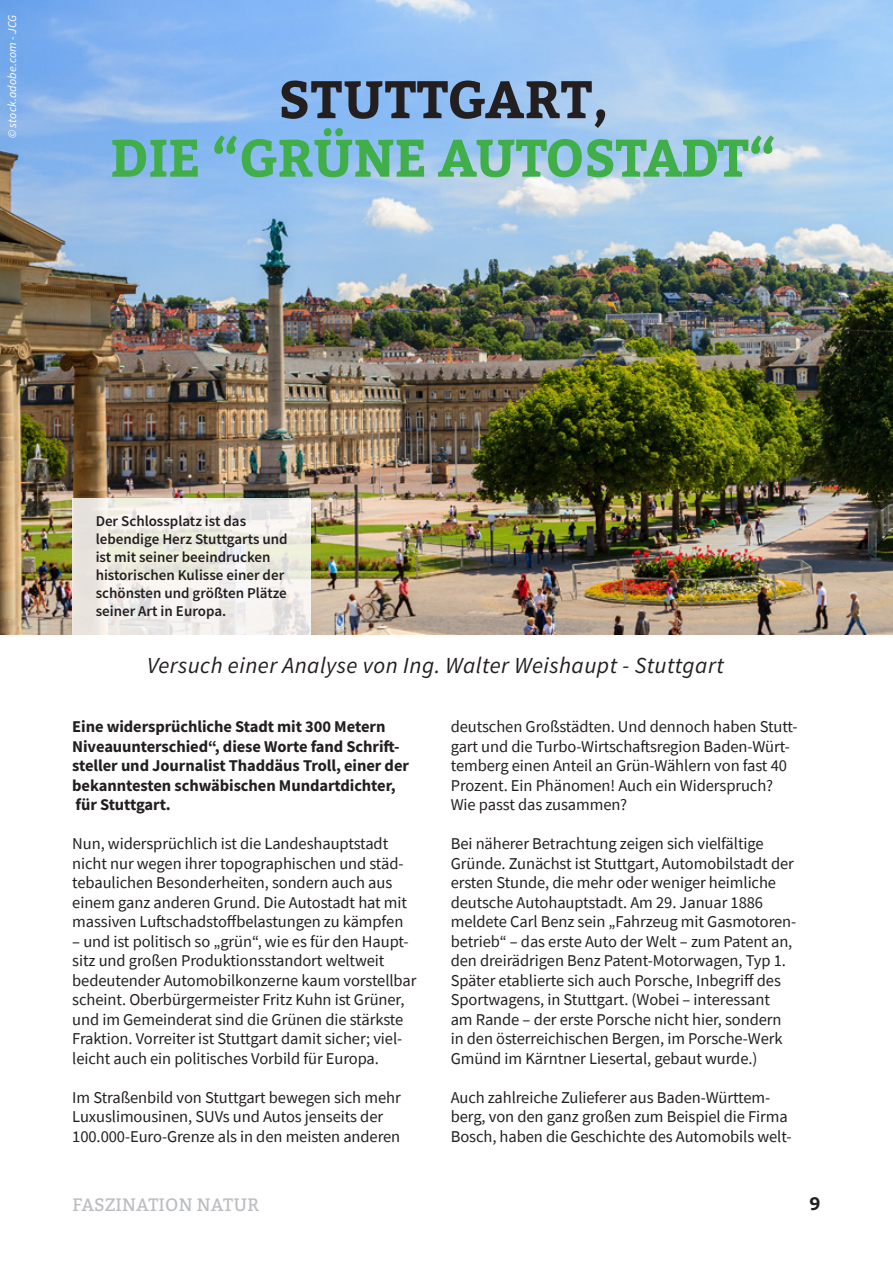
<style>
.page{position:relative;width:893px;height:1263px;background:#fff}
.page>*{position:absolute;margin:0;border:0;box-sizing:border-box;transform-origin:0 0}
.t1{font:700 52.5px "Bitter";letter-spacing:-.01em;color:#40ae49}
.t2{font:700 52.5px "Bitter";letter-spacing:.01em;color:#231f20}
.t3{font:italic 22.95px "Source Sans Pro";letter-spacing:.02em;color:#231f20}
.t4{font:18px "Bitter";letter-spacing:.01em;color:#bcbdc0}
.t5{font:700 18px "Bitter";color:#231f20}
.t6{font:16.5px/19.5px "Source Sans Pro";letter-spacing:-.005em;color:#231f20}
.t7{font:700 16.5px/19.5px "Source Sans Pro";letter-spacing:-.005em;color:#231f20}
.t8{font:600 15px/18px "Source Sans Pro";color:#231f20}
.t9{font:italic 12px "Source Sans Pro";letter-spacing:.01em;color:#fff}
</style>
<div class="page">
<img style="left:0;top:0;width:893px;height:635px">
<img style="left:0;top:0;width:1px;height:328px">
<svg style="left:72px;top:498px;width:238px;height:137px"></svg>
<p class="t9" style="left:5px;top:138px;width:125px;rotate:-90deg">© stock.adobe.com - JCG</p>
<h1 class="t2" style="left:278px;top:59px;width:331px">STUTTGART,</h1>
<h1 class="t1" style="left:110px;top:118px;width:668px">DIE “GRÜNE AUTOSTADT“</h1>
<p class="t8" style="left:96px;top:512px;width:194px">Der Schlossplatz ist das lebendige Herz Stuttgarts und ist mit seiner beeindrucken historischen Kulisse einer der schönsten und größten Plätze seiner Art in Europa.</p>
<h2 class="t3" style="left:147px;top:651px;width:578px">Versuch einer Analyse von Ing. Walter Weishaupt - Stuttgart</h2>
<p class="t7" style="left:72px;top:717px;width:338px">Eine widersprüchliche Stadt mit 300 Metern Niveauunterschied“, diese Worte fand Schrift&shy;steller und Journalist Thaddäus Troll, einer der bekanntesten schwäbischen Mundartdichter, für Stuttgart.</p>
<p class="t6" style="left:72px;top:834px;width:336px">Nun, widersprüchlich ist die Landeshauptstadt nicht nur wegen ihrer topographischen und städ&shy;tebaulichen Besonderheiten, sondern auch aus einem ganz anderen Grund. Die Autostadt hat mit massiven Luftschadstoffbelastungen zu kämpfen</p>
<p class="t6" style="left:72px;top:931px;width:346px">– und ist politisch so „grün“, wie es für den Haupt&shy;sitz und großen Produktionsstandort weltweit bedeutender Automobilkonzerne kaum vorstellbar scheint. Oberbürgermeister Fritz Kuhn ist Grüner, und im Gemeinderat sind die Grünen die stärkste Fraktion. Vorreiter ist Stuttgart damit sicher; viel&shy;leicht auch ein politisches Vorbild für Europa.</p>
<p class="t6" style="left:72px;top:1087px;width:330px">Im Straßenbild von Stuttgart bewegen sich mehr<br>Luxuslimousinen, SUVs und Autos jenseits der<br>100.000-Euro-Grenze als in den meisten anderen</p>
<p class="t6" style="left:451px;top:717px;width:348px">deutschen Großstädten. Und dennoch haben Stutt&shy;gart und die Turbo-Wirtschaftsregion Baden-Würt&shy;temberg einen Anteil an Grün-Wählern von fast 40<br>Prozent. Ein Phänomen! Auch ein Widerspruch?<br>Wie passt das zusammen?</p>
<p class="t6" style="left:451px;top:834px;width:347px">Bei näherer Betrachtung zeigen sich vielfältige Gründe. Zunächst ist Stuttgart, Automobilstadt der ersten Stunde, die mehr oder weniger heimliche deutsche Autohauptstadt. Am 29. Januar 1886 meldete Carl Benz sein „Fahrzeug mit Gasmotoren&shy;betrieb“ – das erste Auto der Welt – zum Patent an, den dreirädrigen Benz Patent-Motorwagen, Typ 1.<br>Später etablierte sich auch Porsche, Inbegriff des Sportwagens, in Stuttgart. (Wobei – interessant<br>am Rande – der erste Porsche nicht hier, sondern in den österreichischen Bergen, im Porsche-Werk Gmünd im Kärntner Liesertal, gebaut wurde.)</p>
<p class="t6" style="left:451px;top:1087px;width:342px">Auch zahlreiche Zulieferer aus Baden-Württem&shy;berg, von den ganz großen zum Beispiel die Firma<br>Bosch, haben die Geschichte des Automobils welt-</p>
<p class="t4" style="left:72px;top:1192px;width:188px">FASZINATION NATUR</p>
<p class="t5" style="left:810px;top:1190px;width:13px">9</p>
</div>
